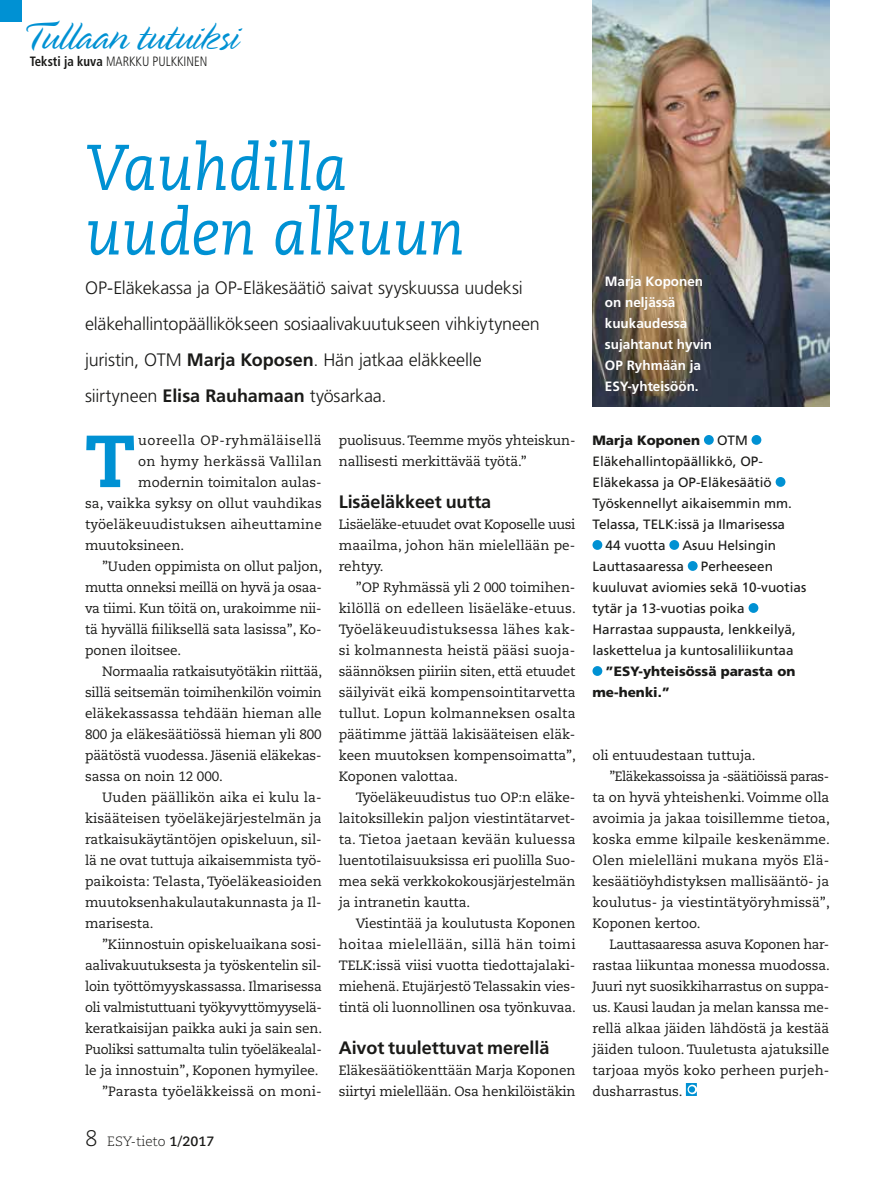
<style>
.page{position:relative;width:893px;height:1191px;background:#fff}
.page>*{position:absolute;margin:0;border:0;box-sizing:border-box;transform-origin:0 0}
.t1{font:800 73.5px "Caecilia LT Std";color:#0091d3}
.t2{font:italic 64.5px/64.5px "Caecilia LT Std";color:#0091d3;scale:.95 1}
.t3{font:300 45px "Spring LP Std";color:#0091d3}
.t4{font:300 18px/36px "Frutiger LT Std";letter-spacing:-.01em;color:#1a1a18}
.t5{font:700 18px "Frutiger LT Std";letter-spacing:-.005em;color:#1a1a18}
.t6{font:13.5px/21px "Caecilia LT Std";letter-spacing:-.005em;color:#1a1a18;text-align:justify}
.t7{font:13.5px "Frutiger LT Std";color:#1a1a18}
.t8{font:13.5px "Caecilia LT Std";letter-spacing:-.025em;color:#1a1a18}
.t9{font:700 13.5px/21px "Frutiger LT Std";color:#fff}
.t10{font:900 13.5px/21px "Frutiger LT Std";color:#1a1a18}
.t11{font:13.5px "Caecilia LT Std";letter-spacing:-.03em;color:#1a1a18}
.t12{font:13.5px "Caecilia LT Std";letter-spacing:.015em;color:#1a1a18}
.t13{font:300 condensed 13.5px "Frutiger LT Std";color:#1a1a18;scale:.95 1}
.t14{font:13.5px "Caecilia LT Std";letter-spacing:.035em;color:#1a1a18}
.t15{font:13.5px "Caecilia LT Std";letter-spacing:.025em;color:#1a1a18}
.t16{font:300 13.5px "Caecilia LT Std";color:#1a1a18}
.s1{font-weight:700}
.s2{font-size:22.5px}
.s3{font-weight:400}
</style>
<div class="page">
<svg style="left:686px;top:1083px;width:11px;height:13px"></svg>
<img style="left:592px;top:0;width:237px;height:406px">
<div style="left:704px;top:435px;width:10px;height:10px;background:#0091d3;border-radius:50%"></div>
<div style="left:751px;top:435px;width:10px;height:10px;background:#0091d3;border-radius:50%"></div>
<div style="left:776px;top:477px;width:9px;height:10px;background:#0091d3;border-radius:50%"></div>
<div style="left:592px;top:540px;width:10px;height:10px;background:#0091d3;border-radius:50%"></div>
<div style="left:669px;top:540px;width:10px;height:10px;background:#0091d3;border-radius:50%"></div>
<div style="left:688px;top:561px;width:10px;height:10px;background:#0091d3;border-radius:50%"></div>
<div style="left:749px;top:603px;width:9px;height:10px;background:#0091d3;border-radius:50%"></div>
<div style="left:592px;top:666px;width:10px;height:10px;background:#0091d3;border-radius:50%"></div>
<div style="left:0;top:0;width:21px;height:21px;background:#0091d3"></div>
<h3 class="t3" style="left:21px;top:13px;width:219px">Tullaan tutuiksi</h3>
<p class="t13" style="left:30px;top:53px;width:188px"><span class="s1">Teksti ja kuva</span> MARKKU PULKKINEN</p>
<h2 class="t2" style="left:85px;top:137px;width:401px">Vauhdilla uuden alkuun</h2>
<h3 class="t4" style="left:85px;top:270px;width:456px">OP-Eläkekassa ja OP-Eläkesäätiö saivat syyskuussa uudeksi eläkehallintopäällikökseen sosiaalivakuutukseen vihkiytyneen juristin, OTM <span class="s1">Marja Koposen</span>. Hän jatkaa eläkkeelle siirtyneen <span class="s1">Elisa Rauhamaan</span> työsarkaa.</h3>
<h1 class="t1" style="left:85px;top:416px;width:52px">T</h1>
<p class="t14" style="left:138px;top:432px;width:185px">uoreella OP-ryhmäläisellä</p>
<p class="t15" style="left:138px;top:453px;width:185px">on hymy herkässä Vallilan</p>
<p class="t6" style="left:138px;top:472px;width:185px">modernin toimitalon aulas-</p>
<p class="t6" style="left:85px;top:493px;width:238px">sa, vaikka syksy on ollut vauhdikas</p>
<p class="t6" style="left:85px;top:514px;width:238px">työeläkeuudistuksen aiheuttamine</p>
<p class="t6" style="left:85px;top:535px;width:101px">muutoksineen.</p>
<p class="t6" style="left:102px;top:556px;width:222px">”Uuden oppimista on ollut paljon,</p>
<p class="t8" style="left:85px;top:579px;width:238px">mutta onneksi meillä on hyvä ja osaa-</p>
<p class="t6" style="left:85px;top:598px;width:238px">va tiimi. Kun töitä on, urakoimme nii-</p>
<p class="t6" style="left:85px;top:619px;width:238px">tä hyvällä fiiliksellä sata lasissa”, Ko-</p>
<p class="t6" style="left:85px;top:640px;width:98px">ponen iloitsee.</p>
<p class="t6" style="left:102px;top:661px;width:222px">Normaalia ratkaisutyötäkin riittää,</p>
<p class="t6" style="left:85px;top:682px;width:238px">sillä seitsemän toimihenkilön voimin</p>
<p class="t6" style="left:85px;top:703px;width:238px">eläkekassassa tehdään hieman alle</p>
<p class="t6" style="left:85px;top:724px;width:238px">800 ja eläkesäätiössä hieman yli 800</p>
<p class="t6" style="left:85px;top:745px;width:238px">päätöstä vuodessa. Jäseniä eläkekas-</p>
<p class="t6" style="left:85px;top:766px;width:139px">sassa on noin 12 000.</p>
<p class="t6" style="left:102px;top:787px;width:221px">Uuden päällikön aika ei kulu la-</p>
<p class="t6" style="left:85px;top:808px;width:238px">kisääteisen työeläkejärjestelmän ja</p>
<p class="t6" style="left:85px;top:829px;width:238px">ratkaisukäytäntöjen opiskeluun, sil-</p>
<p class="t6" style="left:85px;top:850px;width:238px">lä ne ovat tuttuja aikaisemmista työ-</p>
<p class="t6" style="left:85px;top:871px;width:238px">paikoista: Telasta, Työeläkeasioiden</p>
<p class="t6" style="left:85px;top:892px;width:238px">muutoksenhakulautakunnasta ja Il-</p>
<p class="t6" style="left:85px;top:913px;width:70px">marisesta.</p>
<p class="t6" style="left:102px;top:934px;width:221px">”Kiinnostuin opiskeluaikana sosi-</p>
<p class="t6" style="left:85px;top:955px;width:238px">aalivakuutuksesta ja työskentelin sil-</p>
<p class="t6" style="left:85px;top:976px;width:238px">loin työttömyyskassassa. Ilmarisessa</p>
<p class="t8" style="left:85px;top:999px;width:238px">oli valmistuttuani työkyvyttömyyselä-</p>
<p class="t6" style="left:85px;top:1018px;width:239px">keratkaisijan paikka auki ja sain sen.</p>
<p class="t8" style="left:85px;top:1041px;width:238px">Puoliksi sattumalta tulin työeläkealal-</p>
<p class="t6" style="left:85px;top:1060px;width:235px">le ja innostuin”, Koponen hymyilee.</p>
<p class="t6" style="left:102px;top:1081px;width:221px">”Parasta työeläkkeissä on moni-</p>
<p class="t16" style="left:85px;top:1133px;width:131px"><span class="s2">8</span> ESY-tieto <span class="s1">1/2017</span></p>
<p class="t6" style="left:339px;top:430px;width:238px">puolisuus. Teemme myös yhteiskun&shy;nallisesti merkittävää työtä.”</p>
<h3 class="t5" style="left:339px;top:491px;width:154px">Lisäeläkkeet uutta</h3>
<p class="t6" style="left:339px;top:514px;width:238px">Lisäeläke-etuudet ovat Koposelle uusi maailma, johon hän mielellään pe&shy;rehtyy.</p>
<p class="t6" style="left:339px;top:577px;width:239px;text-indent:17px">”OP Ryhmässä yli 2 000 toimihen&shy;kilöllä on edelleen lisäeläke-etuus.<br>Työeläkeuudistuksessa lähes kak&shy;si kolmannesta heistä pääsi suoja&shy;säännöksen piiriin siten, että etuudet säilyivät eikä kompensointitarvetta tullut. Lopun kolmanneksen osalta päätimme jättää lakisääteisen eläk&shy;keen muutoksen kompensoimatta”, Koponen valottaa.</p>
<p class="t6" style="left:339px;top:787px;width:238px;text-indent:17px">Työeläkeuudistus tuo OP:n eläke&shy;laitoksillekin paljon viestintätarvet&shy;ta. Tietoa jaetaan kevään kuluessa luentotilaisuuksissa eri puolilla Suo&shy;mea sekä verkkokokousjärjestelmän ja intranetin kautta.</p>
<p class="t6" style="left:339px;top:913px;width:239px;text-indent:17px">Viestintää ja koulutusta Koponen hoitaa mielellään, sillä hän toimi TELK:issä viisi vuotta tiedottajalaki&shy;miehenä. Etujärjestö Telassakin vies&shy;tintä oli luonnollinen osa työnkuvaa.</p>
<h3 class="t5" style="left:339px;top:1037px;width:212px">Aivot tuulettuvat merellä</h3>
<p class="t6" style="left:339px;top:1060px;width:238px">Eläkesäätiökenttään Marja Koponen siirtyi mielellään. Osa henkilöistäkin</p>
<p class="t9" style="left:605px;top:270px;width:109px">Marja Koponen on neljässä kuukaudessa sujahtanut hyvin<br>OP Ryhmään ja<br>ESY-yhteisöön.</p>
<p class="t10" style="left:592px;top:429px;width:157px">Marja Koponen <span class="s3">OTM</span></p>
<p class="t7" style="left:592px;top:453px;width:172px">Eläkehallintopäällikkö, OP-</p>
<p class="t7" style="left:592px;top:474px;width:181px">Eläkekassa ja OP-Eläkesäätiö</p>
<p class="t7" style="left:592px;top:495px;width:201px">Työskennellyt aikaisemmin mm.</p>
<p class="t7" style="left:592px;top:516px;width:194px">Telassa, TELK:issä ja Ilmarisessa</p>
<p class="t7" style="left:606px;top:537px;width:172px">44 vuotta Asuu Helsingin</p>
<p class="t7" style="left:592px;top:558px;width:182px">Lauttasaaressa Perheeseen</p>
<p class="t7" style="left:592px;top:579px;width:215px">kuuluvat aviomies sekä 10-vuotias</p>
<p class="t7" style="left:592px;top:600px;width:154px">tytär ja 13-vuotias poika</p>
<p class="t7" style="left:592px;top:621px;width:205px">Harrastaa suppausta, lenkkeilyä,</p>
<p class="t7" style="left:592px;top:642px;width:203px">laskettelua ja kuntosaliliikuntaa</p>
<p class="t10" style="left:592px;top:660px;width:204px;text-indent:13px">”ESY-yhteisössä parasta on me-henki.”</p>
<p class="t6" style="left:592px;top:745px;width:165px">oli entuudestaan tuttuja.</p>
<p class="t11" style="left:609px;top:768px;width:221px">”Eläkekassoissa ja -säätiöissä paras-</p>
<p class="t6" style="left:592px;top:787px;width:238px">ta on hyvä yhteishenki. Voimme olla</p>
<p class="t6" style="left:592px;top:808px;width:239px">avoimia ja jakaa toisillemme tietoa,</p>
<p class="t6" style="left:592px;top:829px;width:239px">koska emme kilpaile keskenämme.</p>
<p class="t12" style="left:592px;top:852px;width:238px">Olen mielelläni mukana myös Elä-</p>
<p class="t6" style="left:592px;top:871px;width:238px">kesäätiöyhdistyksen mallisääntö- ja</p>
<p class="t6" style="left:592px;top:892px;width:239px">koulutus- ja viestintätyöryhmissä”,</p>
<p class="t6" style="left:592px;top:913px;width:109px">Koponen kertoo.</p>
<p class="t8" style="left:609px;top:936px;width:221px">Lauttasaaressa asuva Koponen har-</p>
<p class="t6" style="left:592px;top:955px;width:239px">rastaa liikuntaa monessa muodossa.</p>
<p class="t6" style="left:592px;top:976px;width:238px">Juuri nyt suosikkiharrastus on suppa-</p>
<p class="t6" style="left:592px;top:997px;width:238px">us. Kausi laudan ja melan kanssa me-</p>
<p class="t6" style="left:592px;top:1018px;width:238px">rellä alkaa jäiden lähdöstä ja kestää</p>
<p class="t6" style="left:592px;top:1039px;width:238px">jäiden tuloon. Tuuletusta ajatuksille</p>
<p class="t6" style="left:592px;top:1060px;width:238px">tarjoaa myös koko perheen purjeh-</p>
<p class="t6" style="left:592px;top:1081px;width:92px">dusharrastus.</p>
</div>
